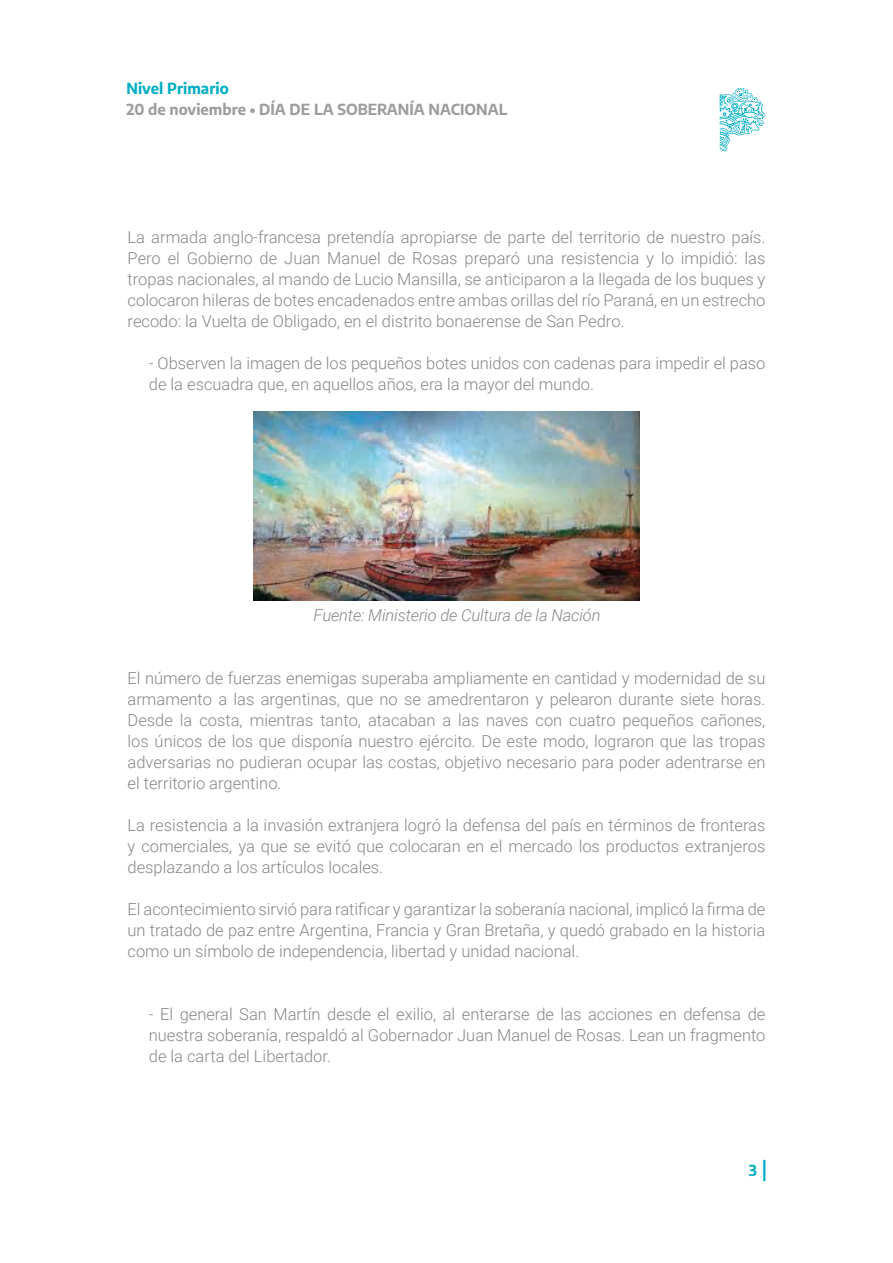
<style>
.page{position:relative;width:893px;height:1263px;background:#fff}
.page>*{position:absolute;margin:0;border:0;box-sizing:border-box;transform-origin:0 0}
.t1{font:300 16.5px/21px "Roboto";color:#878787;text-align:justify}
.t2{font:italic 300 16.5px "Roboto";letter-spacing:-.01em;color:#878889}
.t3{font:700 15px "Encode Sans";color:#9d9d9d}
.t4{font:700 15px "Encode Sans";color:#00aec3}
</style>
<div class="page">
<hr style="left:763px;top:1160px;width:2px;height:21px;background:#00aec3">
<svg style="left:720px;top:88px;width:45px;height:64px"></svg>
<img style="left:253px;top:411px;width:387px;height:189px">
<p class="t4" style="left:126px;top:77px;width:104px">Nivel Primario</p>
<p class="t3" style="left:126px;top:98px;width:382px">20 de noviembre • DÍA DE LA SOBERANÍA NACIONAL</p>
<p class="t1" style="left:128px;top:226px;width:639px">La armada anglo-francesa pretendía apropiarse de parte del territorio de nuestro país.<br>Pero el Gobierno de Juan Manuel de Rosas preparó una resistencia y lo impidió: las tropas nacionales, al mando de Lucio Mansilla, se anticiparon a la llegada de los buques y colocaron hileras de botes encadenados entre ambas orillas del río Paraná, en un estrecho recodo: la Vuelta de Obligado, en el distrito bonaerense de San Pedro.</p>
<p class="t1" style="left:149px;top:352px;width:618px">- Observen la imagen de los pequeños botes unidos con cadenas para impedir el paso de la escuadra que, en aquellos años, era la mayor del mundo.</p>
<p class="t2" style="left:314px;top:604px;width:288px">Fuente: Ministerio de Cultura de la Nación</p>
<p class="t1" style="left:128px;top:667px;width:639px">El número de fuerzas enemigas superaba ampliamente en cantidad y modernidad de su armamento a las argentinas, que no se amedrentaron y pelearon durante siete horas.<br>Desde la costa, mientras tanto, atacaban a las naves con cuatro pequeños cañones, los únicos de los que disponía nuestro ejército. De este modo, lograron que las tropas adversarias no pudieran ocupar las costas, objetivo necesario para poder adentrarse en el territorio argentino.</p>
<p class="t1" style="left:128px;top:814px;width:639px">La resistencia a la invasión extranjera logró la defensa del país en términos de fronteras y comerciales, ya que se evitó que colocaran en el mercado los productos extranjeros desplazando a los artículos locales.</p>
<p class="t1" style="left:128px;top:898px;width:639px">El acontecimiento sirvió para ratificar y garantizar la soberanía nacional, implicó la firma de un tratado de paz entre Argentina, Francia y Gran Bretaña, y quedó grabado en la historia como un símbolo de independencia, libertad y unidad nacional.</p>
<p class="t1" style="left:149px;top:1003px;width:618px">- El general San Martín desde el exilio, al enterarse de las acciones en defensa de nuestra soberanía, respaldó al Gobernador Juan Manuel de Rosas. Lean un fragmento de la carta del Libertador.</p>
<p class="t4" style="left:749px;top:1159px;width:10px">3</p>
</div>
